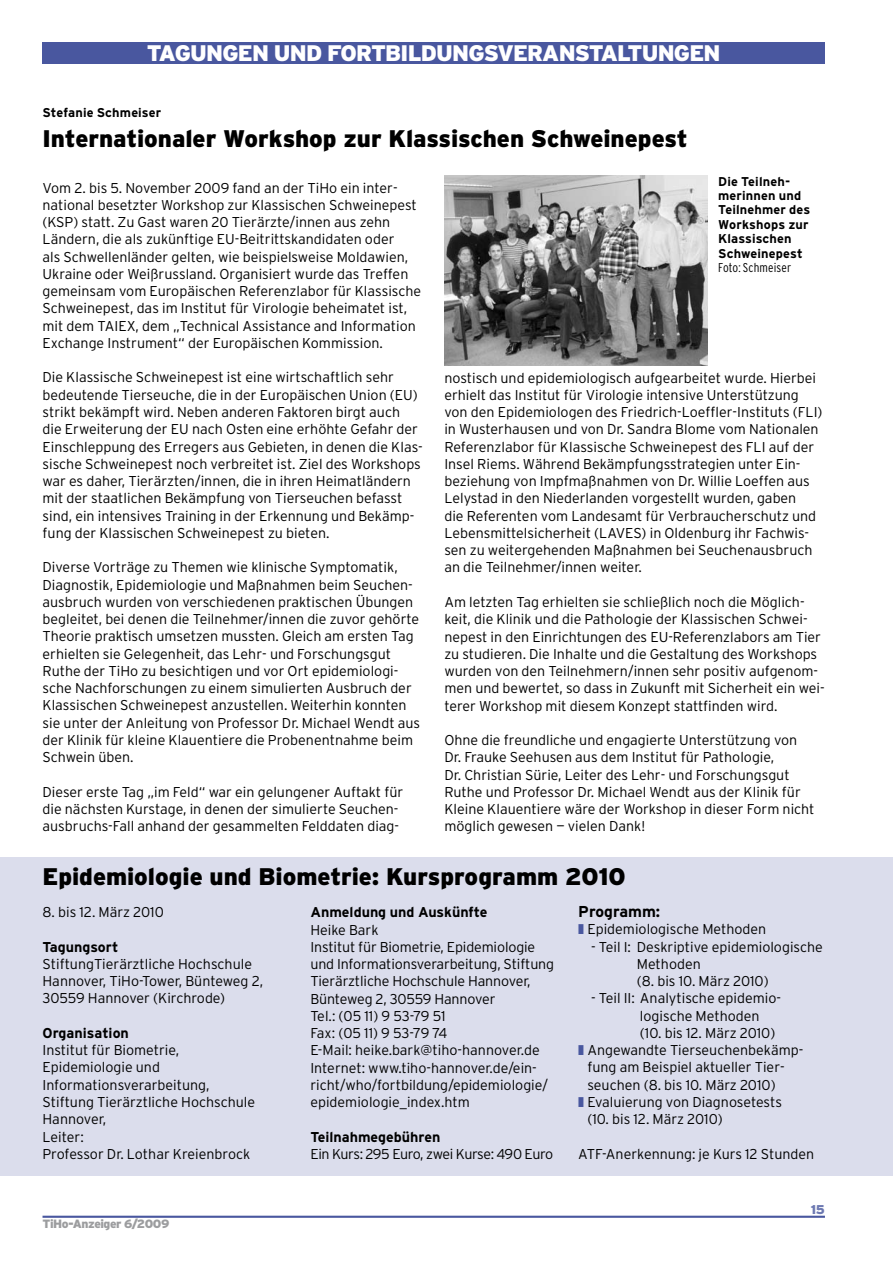
<style>
.page{position:relative;width:893px;height:1263px;background:#fff}
.page>*{position:absolute;margin:0;border:0;box-sizing:border-box;transform-origin:0 0}
.t1{font:900 24px "Interstate";letter-spacing:-.005em;color:#000}
.t2{font:900 22.5px "Interstate";letter-spacing:-.035em;color:#fff}
.t3{font:700 15.75px "Interstate";color:#000}
.t4{font:300 14.25px/17.2px "Interstate";color:#000}
.t5{font:700 14.25px "Interstate";color:#000}
.t6{font:300 14.25px "Interstate";letter-spacing:-.035em;color:#000}
.t7{font:700 12.75px/14.4px "Interstate";letter-spacing:.01em;color:#000}
.t8{font:300 condensed 12.75px "Interstate";letter-spacing:.01em;color:#000}
.t9{font:900 12.75px "Interstate";color:#6d79b2}
.t10{font:900 12px "Interstate";letter-spacing:-.035em;color:#9c9d9f}
.s1{color:#49579f}
</style>
<div class="page">
<div style="left:0;top:857px;width:893px;height:319px;background:#dbddec"></div>
<hr style="left:43px;top:1216px;width:782px;height:2px;background:#49579f">
<img style="left:444px;top:175px;width:264px;height:190px">
<div style="left:43px;top:43px;width:782px;height:21px;background:#49579f"></div>
<h2 class="t2" style="left:147px;top:40px;width:575px">TAGUNGEN UND FORTBILDUNGSVERANSTALTUNGEN</h2>
<p class="t7" style="left:43px;top:105px;width:120px">Stefanie Schmeiser</p>
<h1 class="t1" style="left:43px;top:125px;width:647px">Internationaler Workshop zur Klassischen Schweinepest</h1>
<p class="t7" style="left:718px;top:174px;width:94px">Die Teilneh&shy;merinnen und<br>Teilnehmer des<br>Workshops zur<br>Klassischen<br>Schweinepest</p>
<p class="t8" style="left:718px;top:260px;width:75px">Foto: Schmeiser</p>
<p class="t4" style="left:43px;top:179px;width:380px">Vom 2. bis 5. November 2009 fand an der TiHo ein inter&shy;national besetzter Workshop zur Klassischen Schweinepest (KSP) statt. Zu Gast waren 20 Tierärzte/innen aus zehn Ländern, die als zukünftige EU-Beitrittskandidaten oder<br>als Schwellenländer gelten, wie beispielsweise Moldawien, Ukraine oder Weißrussland. Organisiert wurde das Treffen gemeinsam vom Europäischen Referenzlabor für Klassische Schweinepest, das im Institut für Virologie beheimatet ist, mit dem TAIEX, dem „Technical Assistance and Information Exchange Instrument“ der Europäischen Kommission.</p>
<p class="t4" style="left:43px;top:369px;width:382px">Die Klassische Schweinepest ist eine wirtschaftlich sehr bedeutende Tierseuche, die in der Europäischen Union (EU) strikt bekämpft wird. Neben anderen Faktoren birgt auch die Erweiterung der EU nach Osten eine erhöhte Gefahr der Einschleppung des Erregers aus Gebieten, in denen die Klas&shy;sische Schweinepest noch verbreitet ist. Ziel des Workshops war es daher, Tierärzten/innen, die in ihren Heimatländern mit der staatlichen Bekämpfung von Tierseuchen befasst sind, ein intensives Training in der Erkennung und Bekämp&shy;fung der Klassischen Schweinepest zu bieten.</p>
<p class="t4" style="left:43px;top:558px;width:379px">Diverse Vorträge zu Themen wie klinische Symptomatik, Diagnostik, Epidemiologie und Maßnahmen beim Seuchen&shy;ausbruch wurden von verschiedenen praktischen Übungen begleitet, bei denen die Teilnehmer/innen die zuvor gehörte Theorie praktisch umsetzen mussten. Gleich am ersten Tag erhielten sie Gelegenheit, das Lehr- und Forschungsgut Ruthe der TiHo zu besichtigen und vor Ort epidemiologi&shy;sche Nachforschungen zu einem simulierten Ausbruch der Klassischen Schweinepest anzustellen. Weiterhin konnten sie unter der Anleitung von Professor Dr. Michael Wendt aus der Klinik für kleine Klauentiere die Probenentnahme beim Schwein üben.</p>
<p class="t4" style="left:43px;top:783px;width:362px">Dieser erste Tag „im Feld“ war ein gelungener Auftakt für die nächsten Kurstage, in denen der simulierte Seuchen&shy;ausbruchs-Fall anhand der gesammelten Felddaten diag-</p>
<p class="t4" style="left:444px;top:369px;width:380px">nostisch und epidemiologisch aufgearbeitet wurde. Hierbei erhielt das Institut für Virologie intensive Unterstützung von den Epidemiologen des Friedrich-Loeffler-Instituts (FLI) in Wusterhausen und von Dr. Sandra Blome vom Nationalen Referenzlabor für Klassische Schweinepest des FLI auf der Insel Riems. Während Bekämpfungsstrategien unter Ein&shy;beziehung von Impfmaßnahmen von Dr. Willie Loeffen aus Lelystad in den Niederlanden vorgestellt wurden, gaben<br>die Referenten vom Landesamt für Verbraucherschutz und Lebensmittelsicherheit (LAVES) in Oldenburg ihr Fachwis&shy;sen zu weitergehenden Maßnahmen bei Seuchenausbruch an die Teilnehmer/innen weiter.</p>
<p class="t4" style="left:444px;top:593px;width:382px">Am letzten Tag erhielten sie schließlich noch die Möglich&shy;keit, die Klinik und die Pathologie der Klassischen Schwei&shy;nepest in den Einrichtungen des EU-Referenzlabors am Tier zu studieren. Die Inhalte und die Gestaltung des Workshops wurden von den Teilnehmern/innen sehr positiv aufgenom&shy;men und bewertet, so dass in Zukunft mit Sicherheit ein wei&shy;terer Workshop mit diesem Konzept stattfinden wird.</p>
<p class="t4" style="left:444px;top:731px;width:372px">Ohne die freundliche und engagierte Unterstützung von Dr. Frauke Seehusen aus dem Institut für Pathologie,<br>Dr. Christian Sürie, Leiter des Lehr- und Forschungsgut Ruthe und Professor Dr. Michael Wendt aus der Klinik für Kleine Klauentiere wäre der Workshop in dieser Form nicht möglich gewesen — vielen Dank!</p>
<h1 class="t1" style="left:43px;top:862px;width:585px">Epidemiologie und Biometrie: Kursprogramm 2010</h1>
<p class="t4" style="left:43px;top:903px;width:123px">8. bis 12. März 2010</p>
<p class="t5" style="left:43px;top:939px;width:78px">Tagungsort</p>
<p class="t4" style="left:43px;top:955px;width:222px">StiftungTierärztliche Hochschule<br>Hannover, TiHo-Tower, Bünteweg 2,<br>30559 Hannover (Kirchrode)</p>
<p class="t5" style="left:43px;top:1025px;width:88px">Organisation</p>
<p class="t4" style="left:43px;top:1041px;width:214px">Institut für Biometrie,<br>Epidemiologie und<br>Informationsverarbeitung,<br>Stiftung Tierärztliche Hochschule<br>Hannover,<br>Leiter:<br>Professor Dr. Lothar Kreienbrock</p>
<p class="t10" style="left:43px;top:1217px;width:128px">TiHo-Anzeiger 6/2009</p>
<p class="t5" style="left:310px;top:904px;width:179px">Anmeldung und Auskünfte</p>
<p class="t4" style="left:310px;top:921px;width:245px">Heike Bark<br>Institut für Biometrie, Epidemiologie und Informationsverarbeitung, Stiftung<br>Tierärztliche Hochschule Hannover,<br>Bünteweg 2, 30559 Hannover<br>Tel.: (05 11) 9 53-79 51<br>Fax: (05 11) 9 53-79 74<br>E-Mail: heike.bark@tiho-hannover.de<br>Internet: www.tiho-hannover.de/ein&shy;richt/who/fortbildung/epidemiologie/ epidemiologie_index.htm</p>
<p class="t5" style="left:310px;top:1128px;width:132px">Teilnahmegebühren</p>
<p class="t6" style="left:310px;top:1146px;width:244px">Ein Kurs: 295 Euro, zwei Kurse: 490 Euro</p>
<p class="t3" style="left:578px;top:903px;width:83px">Programm:</p>
<p class="t4" style="left:578px;top:921px;width:190px"><span class="s1">❚</span> Epidemiologische Methoden</p>
<p class="t4" style="left:637px;top:938px;width:188px;text-indent:-46px">- Teil I: Deskriptive epidemiologische<br>Methoden<br>(8. bis 10. März 2010)</p>
<p class="t4" style="left:591px;top:990px;width:190px">- Teil II: Analytische epidemio-</p>
<p class="t4" style="left:640px;top:1007px;width:121px">logische Methoden</p>
<p class="t4" style="left:640px;top:1024px;width:137px">(10. bis 12. März 2010)</p>
<p class="t4" style="left:578px;top:1041px;width:227px"><span class="s1">❚</span> Angewandte Tierseuchenbekämp-</p>
<p class="t4" style="left:587px;top:1059px;width:197px">fung am Beispiel aktueller Tier-</p>
<p class="t4" style="left:587px;top:1076px;width:190px">seuchen (8. bis 10. März 2010)</p>
<p class="t4" style="left:578px;top:1093px;width:205px"><span class="s1">❚</span> Evaluierung von Diagnosetests</p>
<p class="t4" style="left:587px;top:1110px;width:137px">(10. bis 12. März 2010)</p>
<p class="t4" style="left:578px;top:1145px;width:237px">ATF-Anerkennung: je Kurs 12 Stunden</p>
<p class="t9" style="left:811px;top:1202px;width:15px">15</p>
</div>
